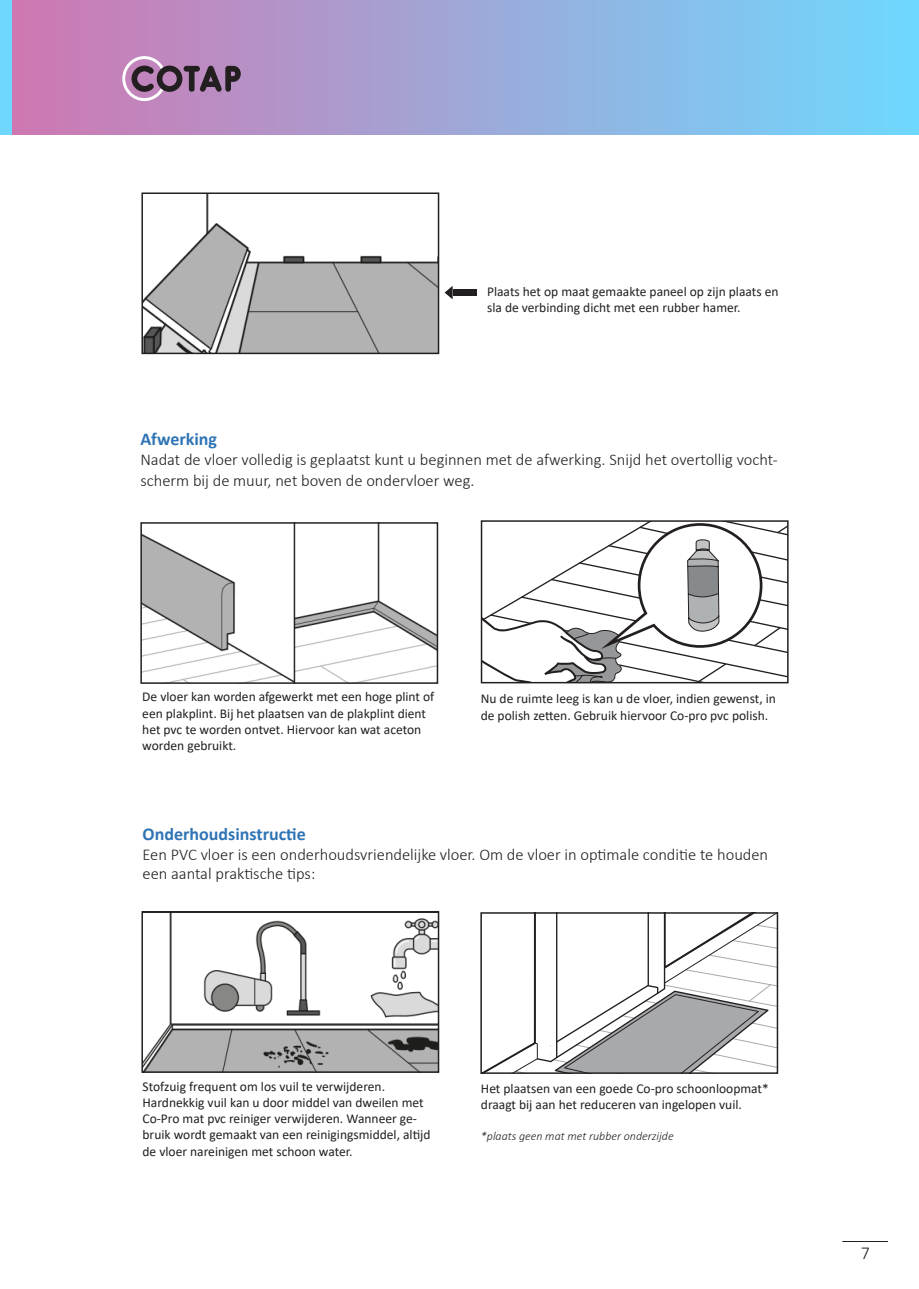
<style>
.page{position:relative;width:919px;height:1289px;background:#fff}
.page>*{position:absolute;margin:0;border:0;box-sizing:border-box;transform-origin:0 0}
.t1{font:700 18px "Calibri";color:#2e74b5}
.t2{font:300 18px "Calibri";color:#231f20}
.t3{font:300 16.5px/21.6px "Calibri";color:#231f20}
.t4{font:13.5px/16.2px "Calibri";color:#231f20}
.t5{font:italic 300 12px "Calibri";color:#231f20}
</style>
<div class="page">
<div style="left:0;top:0;width:13px;height:134px;background:#6ed8fe"></div>
<div style="left:13px;top:0;width:905px;height:134px;background:linear-gradient(to right,#cf77b1,#6ed8fe)"></div>
<svg style="left:122px;top:56px;width:119px;height:45px"></svg>
<hr style="left:842px;top:1241px;width:45px;height:1px;background:#231f20">
<img style="left:144px;top:195px;width:292px;height:156px">
<div style="left:141px;top:192px;width:298px;height:162px;border:2px solid #231f20"></div>
<img style="left:143px;top:525px;width:292px;height:156px">
<div style="left:140px;top:522px;width:298px;height:162px;border:2px solid #231f20"></div>
<div style="left:452px;top:289px;width:24px;height:7px;background:#231f20"></div>
<svg style="left:444px;top:286px;width:8px;height:13px"></svg>
<svg style="left:483px;top:523px;width:302px;height:157px"></svg>
<div style="left:480px;top:520px;width:308px;height:163px;border:2px solid #231f20"></div>
<img style="left:144px;top:914px;width:292px;height:155px">
<div style="left:141px;top:911px;width:298px;height:161px;border:2px solid #231f20"></div>
<svg style="left:486px;top:915px;width:289px;height:155px"></svg>
<div style="left:480px;top:912px;width:298px;height:161px;border:2px solid #231f20"></div>
<p class="t4" style="left:487px;top:283px;width:293px">Plaats het op maat gemaakte paneel op zijn plaats en sla de verbinding dicht met een rubber hamer.</p>
<h1 class="t1" style="left:140px;top:426px;width:78px">Afwerking</h1>
<p class="t3" style="left:140px;top:448px;width:638px">Nadat de vloer volledig is geplaatst kunt u beginnen met de afwerking. Snijd het overtollig vocht&shy;scherm bij de muur, net boven de ondervloer weg.</p>
<p class="t4" style="left:142px;top:688px;width:293px">De vloer kan worden afgewerkt met een hoge plint of een plakplint. Bij het plaatsen van de plakplint dient het pvc te worden ontvet. Hiervoor kan wat aceton worden gebruikt.</p>
<p class="t4" style="left:480px;top:690px;width:297px">Nu de ruimte leeg is kan u de vloer, indien gewenst, in de polish zetten. Gebruik hiervoor Co-pro pvc polish.</p>
<h1 class="t1" style="left:142px;top:821px;width:165px">Onderhoudsinstructie</h1>
<p class="t3" style="left:142px;top:844px;width:627px;line-height:19.8px">Een PVC vloer is een onderhoudsvriendelijke vloer. Om de vloer in optimale conditie te houden een aantal praktische tips:</p>
<p class="t4" style="left:142px;top:1077px;width:289px">Stofzuig frequent om los vuil te verwijderen.<br>Hardnekkig vuil kan u door middel van dweilen met Co-Pro mat pvc reiniger verwijderen. Wanneer ge&shy;bruik wordt gemaakt van een reinigingsmiddel, altijd de vloer nareinigen met schoon water.</p>
<p class="t4" style="left:481px;top:1079px;width:289px">Het plaatsen van een goede Co-pro schoonloopmat* draagt bij aan het reduceren van ingelopen vuil.</p>
<p class="t5" style="left:481px;top:1128px;width:194px">*plaats geen mat met rubber onderzijde</p>
<h1 class="t2" style="left:860px;top:1241px;width:11px">7</h1>
</div>
